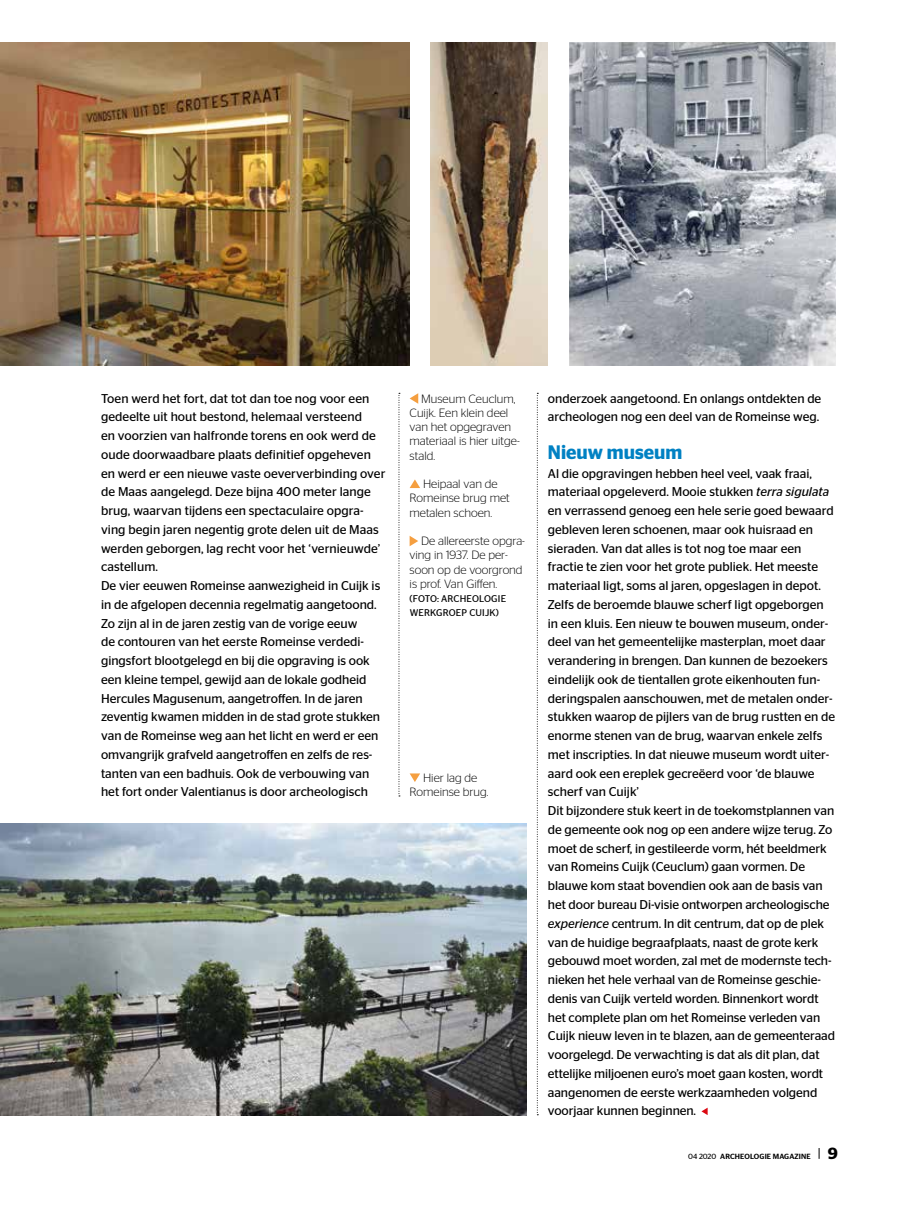
<style>
.page{position:relative;width:915px;height:1212px;background:#fff}
.page>*{position:absolute;margin:0;border:0;box-sizing:border-box;transform-origin:0 0}
.t1{font:600 19.5px "Stag Sans";color:#0081c3;scale:.95 1}
.t2{font:12.75px/18.8px "Stag Sans";color:#000}
.t3{font:300 12px/14.2px "Stag Sans";color:#000}
.t4{font:9.75px/14.2px "Stag Sans";letter-spacing:.02em;color:#000}
.t5{font:500 7.5px "Stag Sans";letter-spacing:.02em;color:#000}
.s1{font-style:italic}
.s2{font-weight:400}
.s3{font-weight:600;font-size:16.2px}
</style>
<div class="page">
<svg style="left:536px;top:393px;width:2px;height:722px"></svg>
<svg style="left:398px;top:393px;width:2px;height:403px"></svg>
<img style="left:569px;top:43px;width:265px;height:322px">
<img style="left:0;top:824px;width:526px;height:291px">
<img style="left:0;top:43px;width:409px;height:322px">
<img style="left:431px;top:43px;width:116px;height:322px">
<svg style="left:701px;top:1108px;width:6px;height:7px"></svg>
<svg style="left:409px;top:773px;width:11px;height:9px"></svg>
<svg style="left:409px;top:393px;width:9px;height:11px"></svg>
<svg style="left:409px;top:479px;width:11px;height:9px"></svg>
<svg style="left:409px;top:536px;width:9px;height:10px"></svg>
<p class="t2" style="left:101px;top:389px;width:286px">Toen werd het fort, dat tot dan toe nog voor een gedeelte uit hout bestond, helemaal versteend<br>en voorzien van halfronde torens en ook werd de oude doorwaadbare plaats definitief opgeheven en werd er een nieuwe vaste oeververbinding over de Maas aangelegd. Deze bijna 400 meter lange brug, waarvan tijdens een spectaculaire opgra&shy;ving begin jaren negentig grote delen uit de Maas werden geborgen, lag recht voor het ‘vernieuwde’ castellum.<br>De vier eeuwen Romeinse aanwezigheid in Cuijk is in de afgelopen decennia regelmatig aangetoond.<br>Zo zijn al in de jaren zestig van de vorige eeuw<br>de contouren van het eerste Romeinse verdedi&shy;gingsfort blootgelegd en bij die opgraving is ook een kleine tempel, gewijd aan de lokale godheid Hercules Magusenum, aangetroffen. In de jaren zeventig kwamen midden in de stad grote stukken van de Romeinse weg aan het licht en werd er een omvangrijk grafveld aangetroffen en zelfs de res&shy;tanten van een badhuis. Ook de verbouwing van het fort onder Valentianus is door archeologisch</p>
<p class="t2" style="left:547px;top:389px;width:275px">onderzoek aangetoond. En onlangs ontdekten de archeologen nog een deel van de Romeinse weg.</p>
<p class="t3" style="left:409px;top:391px;width:112px;text-indent:12px">Museum Ceuclum,<br>Cuijk. Een klein deel van het opgegraven materiaal is hier uitge&shy;stald.</p>
<p class="t3" style="left:409px;top:477px;width:102px;text-indent:13px">Heipaal van de<br>Romeinse brug met metalen schoen.</p>
<p class="t3" style="left:409px;top:534px;width:117px;text-indent:12px">De allereerste opgra&shy;ving in 1937. De per&shy;soon op de voorgrond is prof. Van Giffen.</p>
<p class="t4" style="left:409px;top:591px;width:98px">(FOTO: ARCHEOLOGIE<br>WERKGROEP CUIJK)</p>
<h1 class="t1" style="left:547px;top:441px;width:143px">Nieuw museum</h1>
<p class="t2" style="left:547px;top:464px;width:289px">Al die opgravingen hebben heel veel, vaak fraai, materiaal opgeleverd. Mooie stukken <span class="s1">terra sigulata </span>en verrassend genoeg een hele serie goed bewaard gebleven leren schoenen, maar ook huisraad en sieraden. Van dat alles is tot nog toe maar een fractie te zien voor het grote publiek. Het meeste materiaal ligt, soms al jaren, opgeslagen in depot.<br>Zelfs de beroemde blauwe scherf ligt opgeborgen in een kluis. Een nieuw te bouwen museum, onder&shy;deel van het gemeentelijke masterplan, moet daar verandering in brengen. Dan kunnen de bezoekers eindelijk ook de tientallen grote eikenhouten fun&shy;deringspalen aanschouwen, met de metalen onder&shy;stukken waarop de pijlers van de brug rustten en de enorme stenen van de brug, waarvan enkele zelfs met inscripties. In dat nieuwe museum wordt uiter&shy;aard ook een ereplek gecreëerd voor ‘de blauwe scherf van Cuijk’<br>Dit bijzondere stuk keert in de toekomstplannen van de gemeente ook nog op een andere wijze terug. Zo moet de scherf, in gestileerde vorm, hét beeldmerk van Romeins Cuijk (Ceuclum) gaan vormen. De blauwe kom staat bovendien ook aan de basis van het door bureau Di-visie ontworpen archeologische <span class="s1">experience</span> centrum. In dit centrum, dat op de plek van de huidige begraafplaats, naast de grote kerk gebouwd moet worden, zal met de modernste tech&shy;nieken het hele verhaal van de Romeinse geschie&shy;denis van Cuijk verteld worden. Binnenkort wordt het complete plan om het Romeinse verleden van Cuijk nieuw leven in te blazen, aan de gemeenteraad voorgelegd. De verwachting is dat als dit plan, dat ettelijke miljoenen euro’s moet gaan kosten, wordt aangenomen de eerste werkzaamheden volgend voorjaar kunnen beginnen.</p>
<p class="t3" style="left:409px;top:771px;width:80px;text-align:center">Hier lag de<br>Romeinse brug.</p>
<p class="t5" style="left:688px;top:1152px;width:151px"><span class="s2">04 2020</span> ARCHEOLOGIE MAGAZINE <span class="s3">9</span></p>
</div>
